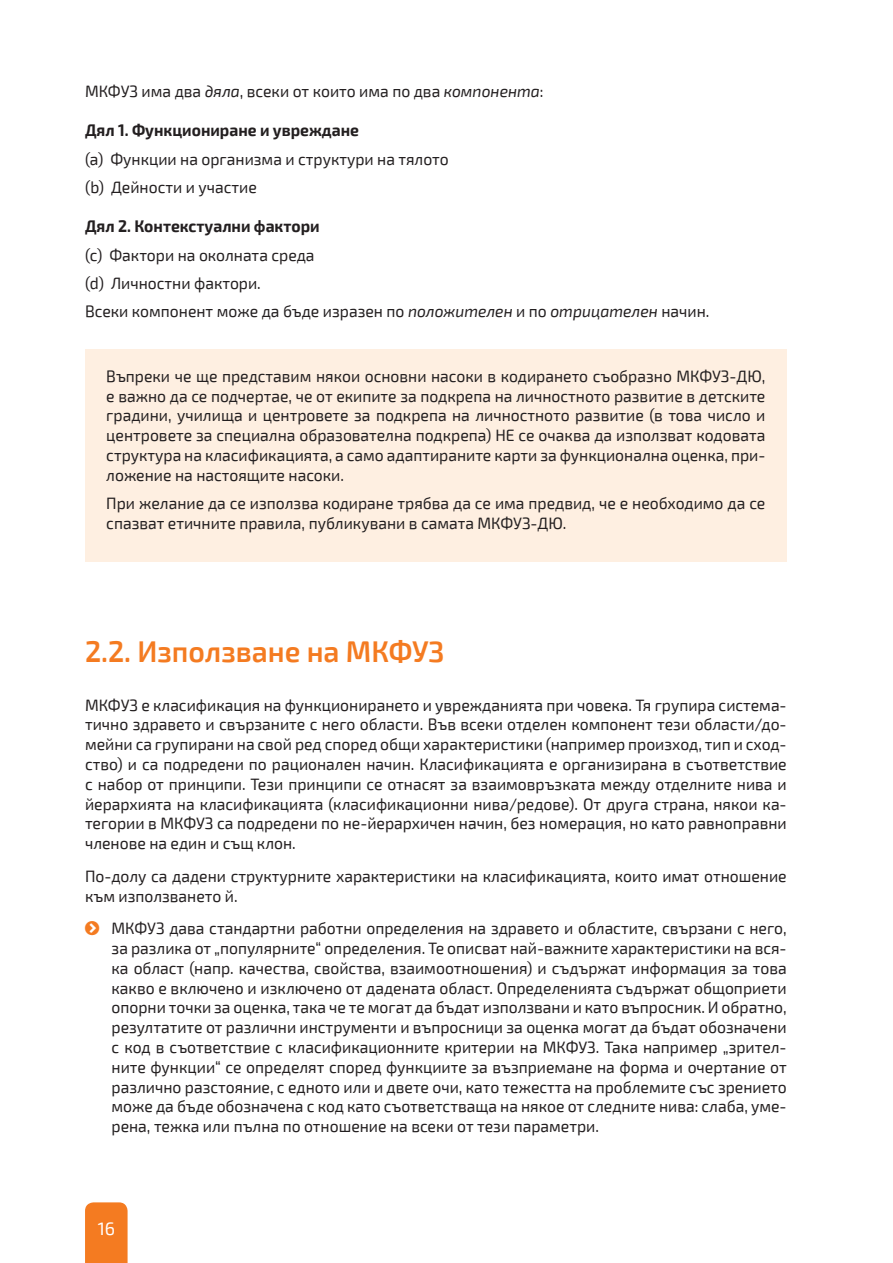
<style>
.page{position:relative;width:893px;height:1263px;background:#fff}
.page>*{position:absolute;margin:0;border:0;box-sizing:border-box;transform-origin:0 0}
.t1{font:600 30px "Exo 2";color:#f47b21;scale:.95 1}
.t2{font:18px "Exo 2";color:#fff}
.t3{font:16.5px/19.8px "Exo 2";color:#231f20;text-align:justify;scale:.95 1}
.t4{font:700 16.5px "Exo 2";color:#231f20;scale:.95 1}
.s1{font-style:italic}
</style>
<div class="page">
<svg style="left:85px;top:1202px;width:43px;height:61px;background:#f47e27"></svg>
<div style="left:85px;top:349px;width:702px;height:212px;background:#feefe1"></div>
<p class="t3" style="left:85px;top:81px;width:484px">МКФУЗ има два <span class="s1">дяла</span>, всеки от които има по два <span class="s1">компонента</span>:</p>
<p class="t4" style="left:85px;top:121px;width:290px">Дял 1. Функциониране и увреждане</p>
<p class="t3" style="left:85px;top:149px;width:384px">(a) Функции на организма и структури на тялото</p>
<p class="t3" style="left:85px;top:177px;width:182px">(b) Дейности и участие</p>
<p class="t4" style="left:85px;top:217px;width:248px">Дял 2. Контекстуални фактори</p>
<p class="t3" style="left:85px;top:245px;width:243px">(c) Фактори на околната среда</p>
<p class="t3" style="left:85px;top:274px;width:187px">(d) Личностни фактори.</p>
<p class="t3" style="left:85px;top:302px;width:659px">Всеки компонент може да бъде изразен по <span class="s1">положителен</span> и по <span class="s1">отрицателен</span> начин.</p>
<p class="t3" style="left:106px;top:366px;width:695px">Въпреки че ще представим някои основни насоки в кодирането съобразно МКФУЗ-ДЮ, е важно да се подчертае, че от екипите за подкрепа на личностното развитие в детските градини, училища и центровете за подкрепа на личностното развитие (в това число и центровете за специална образователна подкрепа) НЕ се очаква да използват кодовата структура на класификацията, а само адаптираните карти за функционална оценка, при&shy;ложение на настоящите насоки.</p>
<p class="t3" style="left:106px;top:494px;width:695px">При желание да се използва кодиране трябва да се има предвид, че е необходимо да се спазват етичните правила, публикувани в самата МКФУЗ-ДЮ.</p>
<p class="t1" style="left:85px;top:634px;width:380px">2.2. Използване на МКФУЗ</p>
<p class="t3" style="left:85px;top:695px;width:740px">МКФУЗ е класификация на функционирането и уврежданията при човека. Тя групира система&shy;тично здравето и свързаните с него области. Във всеки отделен компонент тези области/до&shy;мейни са групирани на свой ред според общи характеристики (например произход, тип и сход&shy;ство) и са подредени по рационален начин. Класификацията е организирана в съответствие с набор от принципи. Тези принципи се отнасят за взаимовръзката между отделните нива и йерархията на класификацията (класификационни нива/редове). От друга страна, някои ка&shy;тегории в МКФУЗ са подредени по не-йерархичен начин, без номерация, но като равноправни членове на един и същ клон.</p>
<p class="t3" style="left:85px;top:866px;width:740px">По-долу са дадени структурните характеристики на класификацията, които имат отношение към използването й.</p>
<p class="t3" style="left:112px;top:919px;width:712px">МКФУЗ дава стандартни работни определения на здравето и областите, свързани с него, за разлика от „популярните“ определения. Те описват най-важните характеристики на вся&shy;ка област (напр. качества, свойства, взаимоотношения) и съдържат информация за това какво е включено и изключено от дадената област. Определенията съдържат общоприети опорни точки за оценка, така че те могат да бъдат използвани и като въпросник. И обратно, резултатите от различни инструменти и въпросници за оценка могат да бъдат обозначени с код в съответствие с класификационните критерии на МКФУЗ. Така например „зрител&shy;ните функции“ се определят според функциите за възприемане на форма и очертание от различно разстояние, с едното или и двете очи, като тежестта на проблемите със зрението може да бъде обозначена с код като съответстваща на някое от следните нива: слаба, уме&shy;рена, тежка или пълна по отношение на всеки от тези параметри.</p>
<p class="t2" style="left:98px;top:1218px;width:19px">16</p>
</div>
